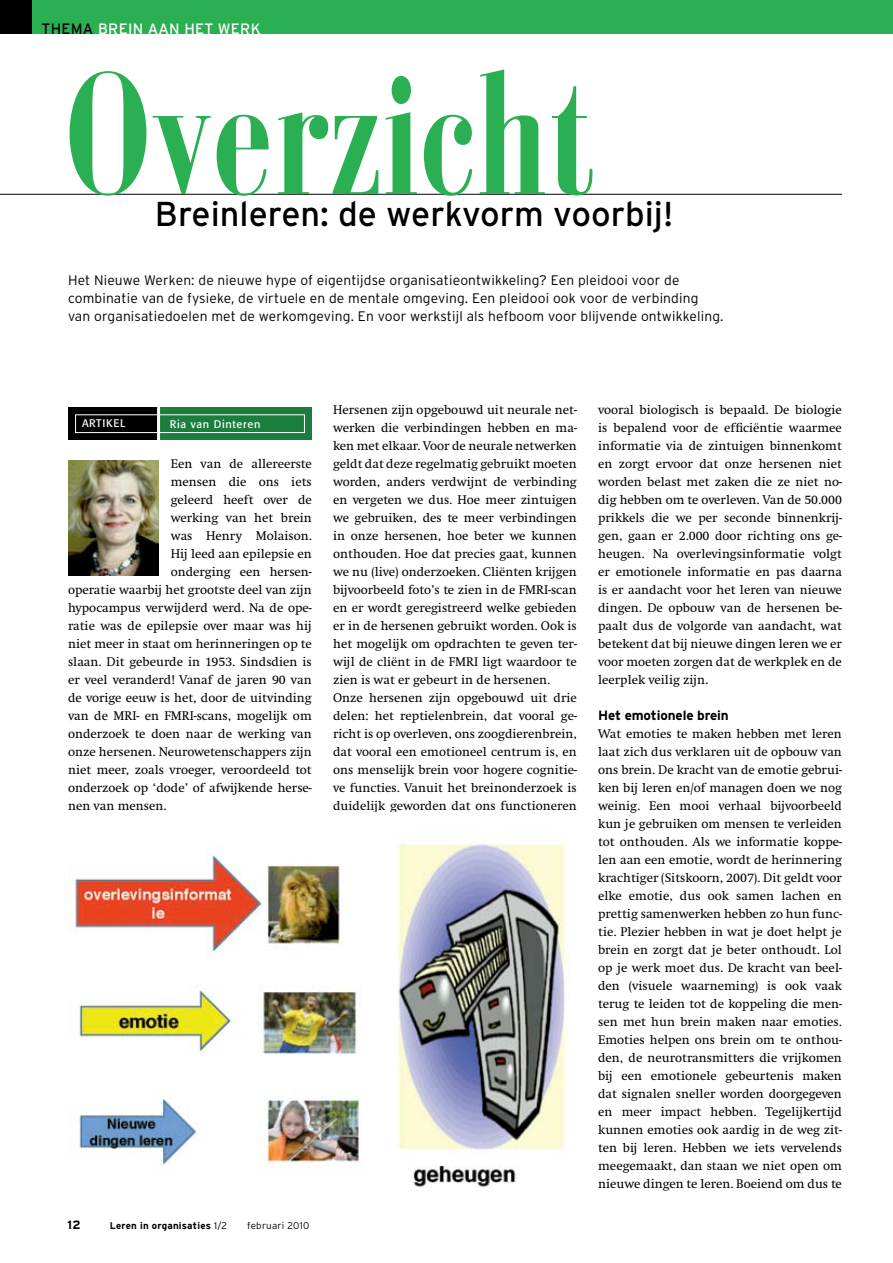
<style>
.page{position:relative;width:893px;height:1263px;background:#fff}
.page>*{position:absolute;margin:0;border:0;box-sizing:border-box;transform-origin:0 0}
.t1{font:180.9px "Campanile";color:#2ab052;scale:1.7 1}
.t2{font:34.5px "Interstate";color:#000}
.t3{font:15px "Interstate";color:#fff}
.t4{font:15px "Interstate";color:#000}
.t5{font:300 13.8px/18px "Interstate";letter-spacing:.01em;color:#000}
.t6{font:700 13.5px "Interstate";letter-spacing:-.01em;color:#000}
.t7{font:13.05px/18px "Swift";color:#000;text-align:justify}
.t8{font:700 12px "Interstate";color:#000}
.t9{font:10.95px "Formata";letter-spacing:.06em;color:#fff}
.t10{font:700 9.75px "Interstate";color:#000}
.t11{font:300 9.75px "Interstate";letter-spacing:.03em;color:#000}
.s1{font-weight:300}
</style>
<div class="page">
<div style="left:0;top:0;width:893px;height:34px;background:#2ab052"></div>
<div style="left:0;top:0;width:32px;height:34px;background:#000"></div>
<hr style="left:0;top:194px;width:842px;height:1px;background:#000">
<div style="left:68px;top:407px;width:89px;height:33px;background:#000"></div>
<div style="left:160px;top:407px;width:152px;height:33px;background:#1a7e3c"></div>
<div style="left:75px;top:414px;width:230px;height:19px;border:1px solid #fff"></div>
<hr style="left:157px;top:407px;width:3px;height:33px;background:#fff">
<img style="left:68px;top:460px;width:90px;height:115px">
<img style="left:68px;top:843px;width:498px;height:344px">
<p class="t4" style="left:41px;top:20px;width:21px">Thema</p>
<p class="t3" style="left:98px;top:20px;width:20px">Brein</p>
<p class="t3" style="left:148px;top:20px;width:11px">aan</p>
<p class="t3" style="left:184px;top:20px;width:11px">het</p>
<p class="t3" style="left:218px;top:20px;width:12px">werk</p>
<h1 class="t1" style="left:66px;top:43px;width:313px">Overzicht</h1>
<h2 class="t2" style="left:155px;top:194px;width:520px">Breinleren: de werkvorm voorbij!</h2>
<p class="t5" style="left:68px;top:271px;width:657px">Het Nieuwe Werken: de nieuwe hype of eigentijdse organisatieontwikkeling? Een pleidooi voor de combinatie van de fysieke, de virtuele en de mentale omgeving. Een pleidooi ook voor de verbinding van organisatiedoelen met de werkomgeving. En voor werkstijl als hefboom voor blijvende ontwikkeling.</p>
<p class="t9" style="left:82px;top:417px;width:45px">Artikel</p>
<p class="t9" style="left:170px;top:417px;width:92px">Ria van Dinteren</p>
<p class="t7" style="left:171px;top:455px;width:143px">Een van de allereerste</p>
<p class="t7" style="left:171px;top:473px;width:143px">mensen die ons iets</p>
<p class="t7" style="left:171px;top:491px;width:143px">geleerd heeft over de</p>
<p class="t7" style="left:171px;top:509px;width:143px">werking van het brein</p>
<p class="t7" style="left:171px;top:527px;width:143px">was Henry Molaison.</p>
<p class="t7" style="left:171px;top:545px;width:143px">Hij leed aan epilepsie en</p>
<p class="t7" style="left:171px;top:563px;width:143px">onderging een hersen-</p>
<p class="t7" style="left:68px;top:581px;width:245px">operatie waarbij het grootste deel van zijn</p>
<p class="t7" style="left:68px;top:599px;width:245px">hypocampus verwijderd werd. Na de ope-</p>
<p class="t7" style="left:68px;top:617px;width:245px">ratie was de epilepsie over maar was hij</p>
<p class="t7" style="left:68px;top:635px;width:245px">niet meer in staat om herinneringen op te</p>
<p class="t7" style="left:68px;top:653px;width:245px">slaan. Dit gebeurde in 1953. Sindsdien is</p>
<p class="t7" style="left:68px;top:671px;width:245px">er veel veranderd! Vanaf de jaren 90 van</p>
<p class="t7" style="left:68px;top:689px;width:245px">de vorige eeuw is het, door de uitvinding</p>
<p class="t7" style="left:68px;top:707px;width:245px">van de MRI- en FMRI-scans, mogelijk om</p>
<p class="t7" style="left:68px;top:725px;width:245px">onderzoek te doen naar de werking van</p>
<p class="t7" style="left:68px;top:743px;width:245px">onze hersenen. Neurowetenschappers zijn</p>
<p class="t7" style="left:68px;top:761px;width:245px">niet meer, zoals vroeger, veroordeeld tot</p>
<p class="t7" style="left:68px;top:779px;width:245px">onderzoek op ‘dode’ of afwijkende herse-</p>
<p class="t7" style="left:68px;top:797px;width:100px">nen van mensen.</p>
<p class="t8" style="left:68px;top:1217px;width:15px">12</p>
<p class="t10" style="left:110px;top:1219px;width:119px">Leren in organisaties <span class="s1">1/2</span></p>
<p class="t11" style="left:247px;top:1219px;width:64px">februari 2010</p>
<p class="t7" style="left:333px;top:401px;width:245px;text-align:left">Hersenen zijn opgebouwd uit neurale net&shy;werken die verbindingen hebben en ma&shy;ken met elkaar. Voor de neurale netwerken geldt dat deze regelmatig gebruikt moeten worden, anders verdwijnt de verbinding en vergeten we dus. Hoe meer zintuigen we gebruiken, des te meer verbindingen in onze hersenen, hoe beter we kunnen onthouden. Hoe dat precies gaat, kunnen we nu (live) onderzoeken. Cliënten krijgen bijvoorbeeld foto’s te zien in de FMRI-scan en er wordt geregistreerd welke gebieden er in de hersenen gebruikt worden. Ook is het mogelijk om opdrachten te geven ter&shy;wijl de cliënt in de FMRI ligt waardoor te zien is wat er gebeurt in de hersenen.<br>Onze hersenen zijn opgebouwd uit drie delen: het reptielenbrein, dat vooral ge&shy;richt is op overleven, ons zoogdierenbrein, dat vooral een emotioneel centrum is, en ons menselijk brein voor hogere cognitie&shy;ve functies. Vanuit het breinonderzoek is duidelijk geworden dat ons functioneren</p>
<p class="t7" style="left:598px;top:401px;width:245px">vooral biologisch is bepaald. De biologie is bepalend voor de efficiëntie waarmee informatie via de zintuigen binnenkomt en zorgt ervoor dat onze hersenen niet worden belast met zaken die ze niet no&shy;dig hebben om te overleven. Van de 50.000 prikkels die we per seconde binnenkrij&shy;gen, gaan er 2.000 door richting ons ge&shy;heugen. Na overlevingsinformatie volgt er emotionele informatie en pas daarna is er aandacht voor het leren van nieuwe dingen. De opbouw van de hersenen be&shy;paalt dus de volgorde van aandacht, wat betekent dat bij nieuwe dingen leren we er voor moeten zorgen dat de werkplek en de leerplek veilig zijn.</p>
<p class="t6" style="left:598px;top:708px;width:132px">Het emotionele brein</p>
<p class="t7" style="left:598px;top:725px;width:245px">Wat emoties te maken hebben met leren laat zich dus verklaren uit de opbouw van ons brein. De kracht van de emotie gebrui&shy;ken bij leren en/of managen doen we nog weinig. Een mooi verhaal bijvoorbeeld kun je gebruiken om mensen te verleiden tot onthouden. Als we informatie koppe&shy;len aan een emotie, wordt de herinnering krachtiger (Sitskoorn, 2007). Dit geldt voor elke emotie, dus ook samen lachen en prettig samenwerken hebben zo hun func&shy;tie. Plezier hebben in wat je doet helpt je brein en zorgt dat je beter onthoudt. Lol op je werk moet dus. De kracht van beel&shy;den (visuele waarneming) is ook vaak terug te leiden tot de koppeling die men&shy;sen met hun brein maken naar emoties.<br>Emoties helpen ons brein om te onthou&shy;den, de neurotransmitters die vrijkomen bij een emotionele gebeurtenis maken dat signalen sneller worden doorgegeven en meer impact hebben. Tegelijkertijd kunnen emoties ook aardig in de weg zit&shy;ten bij leren. Hebben we iets vervelends meegemaakt, dan staan we niet open om nieuwe dingen te leren. Boeiend om dus te</p>
</div>
